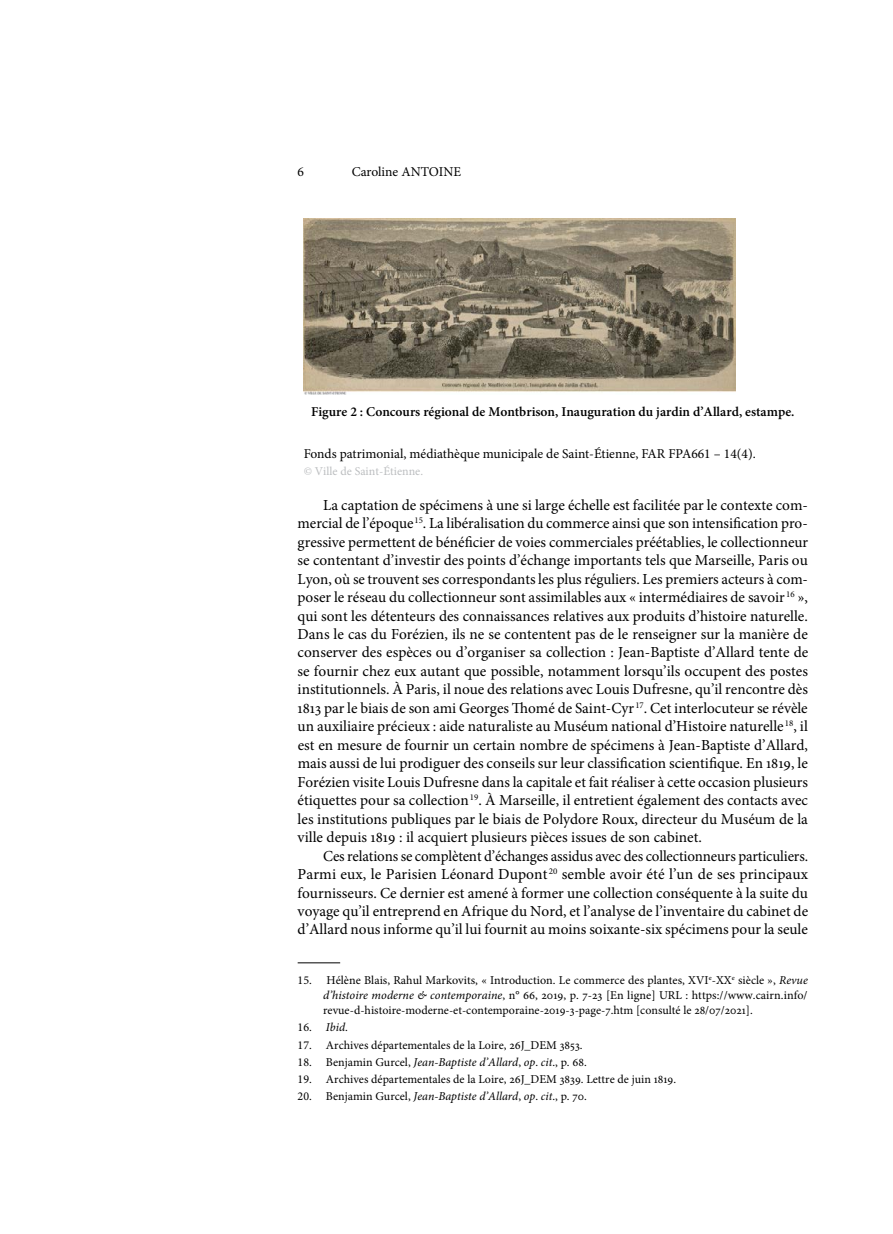
<style>
.page{position:relative;width:893px;height:1234px;background:#fff}
.page>*{position:absolute;margin:0;border:0;box-sizing:border-box;transform-origin:0 0}
.t1{font:15.3px/18.5px "Minion Pro";color:#000;text-align:justify}
.t2{font:13.5px "Minion Pro";color:#000}
.t3{font:600 13.5px "Minion Pro";color:#000}
.t4{font:12px/15px "Minion Pro";color:#000;text-align:justify}
.t5{font:12px "Minion Pro";color:#bcbec0}
.s1{font-style:italic}
</style>
<div class="page">
<img style="left:304px;top:219px;width:432px;height:175px">
<hr style="left:298px;top:962px;width:42px;height:1px;background:#000">
<p class="t2" style="left:298px;top:162px;width:8px">6</p>
<p class="t2" style="left:352px;top:162px;width:111px">Caroline ANTOINE</p>
<p class="t3" style="left:311px;top:402px;width:485px">Figure 2 : Concours régional de Montbrison, Inauguration du jardin d’Allard, estampe.</p>
<p class="t2" style="left:304px;top:445px;width:454px">Fonds patrimonial, médiathèque municipale de Saint-Étienne, FAR FPA661 – 14(4).</p>
<p class="t5" style="left:304px;top:463px;width:121px">© Ville de Saint-Étienne.</p>
<p class="t1" style="left:298px;top:495px;width:512px;text-indent:26px">La captation de spécimens à une si large échelle est facilitée par le contexte com&shy;mercial de l’époque <sup>15</sup>. La libéralisation du commerce ainsi que son intensification pro&shy;gressive permettent de bénéficier de voies commerciales préétablies, le collectionneur se contentant d’investir des points d’échange importants tels que Marseille, Paris ou Lyon, où se trouvent ses correspondants les plus réguliers. Les premiers acteurs à com&shy;poser le réseau du collectionneur sont assimilables aux « intermédiaires de savoir <sup>16</sup> », qui sont les détenteurs des connaissances relatives aux produits d’histoire naturelle.<br>Dans le cas du Forézien, ils ne se contentent pas de le renseigner sur la manière de conserver des espèces ou d’organiser sa collection : Jean-Baptiste d’Allard tente de se fournir chez eux autant que possible, notamment lorsqu’ils occupent des postes institutionnels. À Paris, il noue des relations avec Louis Dufresne, qu’il rencontre dès 1813 par le biais de son ami Georges Thomé de Saint-Cyr <sup>17</sup>. Cet interlocuteur se révèle un auxiliaire précieux : aide naturaliste au Muséum national d’Histoire naturelle <sup>18</sup>, il est en mesure de fournir un certain nombre de spécimens à Jean-Baptiste d’Allard, mais aussi de lui prodiguer des conseils sur leur classification scientifique. En 1819, le Forézien visite Louis Dufresne dans la capitale et fait réaliser à cette occasion plusieurs étiquettes pour sa collection<sup>19</sup>. À Marseille, il entretient également des contacts avec les institutions publiques par le biais de Polydore Roux, directeur du Muséum de la ville depuis 1819 : il acquiert plusieurs pièces issues de son cabinet.</p>
<p class="t1" style="left:298px;top:846px;width:512px;text-indent:26px">Ces relations se complètent d’échanges assidus avec des collectionneurs particuliers.<br>Parmi eux, le Parisien Léonard Dupont <sup>20</sup> semble avoir été l’un de ses principaux fournisseurs. Ce dernier est amené à former une collection conséquente à la suite du voyage qu’il entreprend en Afrique du Nord, et l’analyse de l’inventaire du cabinet de d’Allard nous informe qu’il lui fournit au moins soixante-six spécimens pour la seule</p>
<p class="t4" style="left:323px;top:972px;width:486px;text-indent:-26px">15. Hélène Blais, Rahul Markovits, « Introduction. Le commerce des plantes, XVI<sup>e</sup>-XX<sup>e</sup> siècle », <span class="s1">Revue d’histoire moderne &amp; contemporaine</span>, n° 66, 2019, p. 7-23 [En ligne] URL : https://www.cairn.info/ revue-d-histoire-moderne-et-contemporaine-2019-3-page-7.htm [consulté le 28/07/2021].</p>
<p class="t4" style="left:298px;top:1019px;width:52px">16. <span class="s1">Ibid</span>.</p>
<p class="t4" style="left:298px;top:1036px;width:286px">17. Archives départementales de la Loire, 26J_DEM 3853.</p>
<p class="t4" style="left:298px;top:1054px;width:291px">18. Benjamin Gurcel, <span class="s1">Jean-Baptiste d’Allard</span>, <span class="s1">op</span>. <span class="s1">cit</span>., p. 68.</p>
<p class="t4" style="left:298px;top:1071px;width:380px">19. Archives départementales de la Loire, 26J_DEM 3839. Lettre de juin 1819.</p>
<p class="t4" style="left:298px;top:1088px;width:291px">20. Benjamin Gurcel, <span class="s1">Jean-Baptiste d’Allard</span>, <span class="s1">op</span>. <span class="s1">cit</span>., p. 70.</p>
</div>
